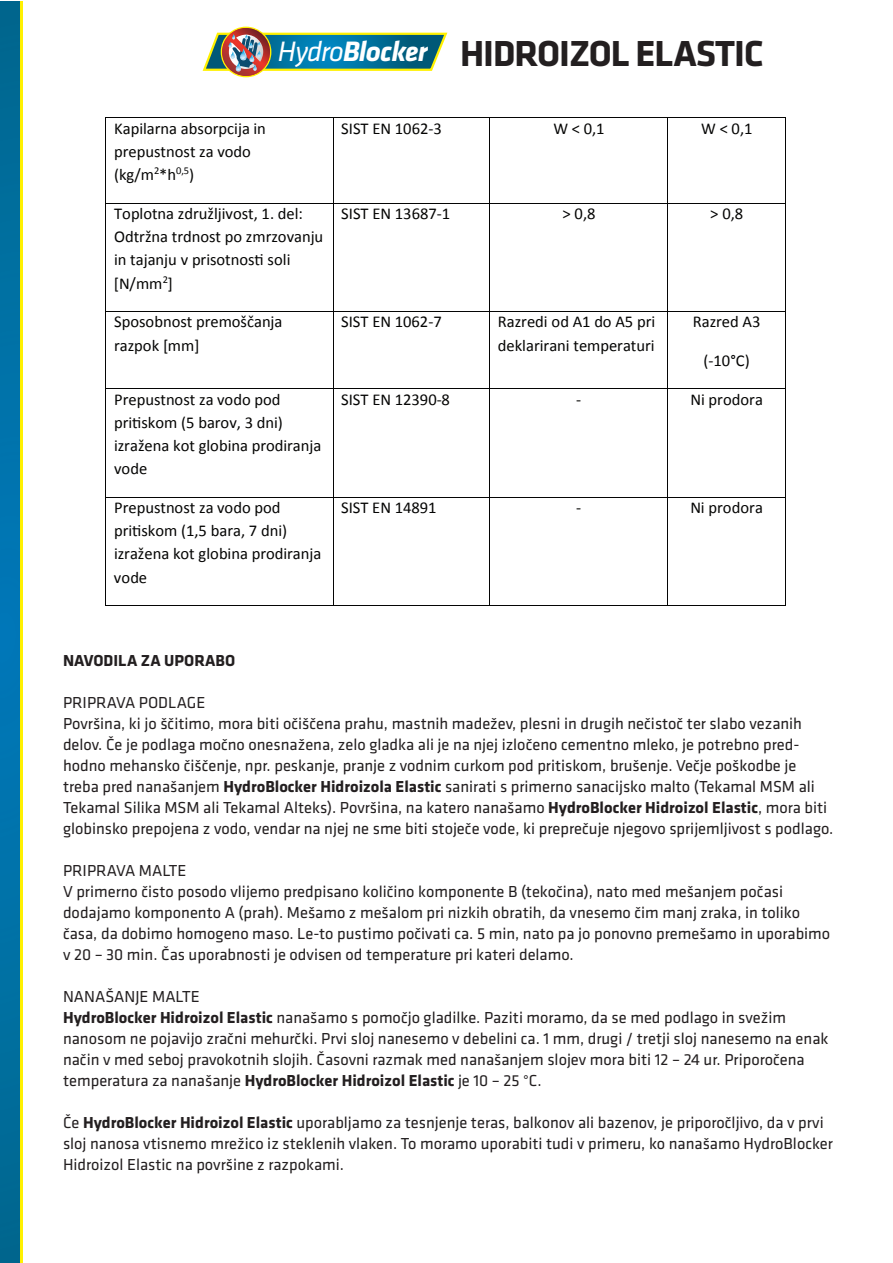
<style>
.page{position:relative;width:893px;height:1263px;background:#fff}
.page>*{position:absolute;margin:0;border:0;box-sizing:border-box;transform-origin:0 0}
.t1{font:700 37.5px "Klavika";letter-spacing:-.025em;color:#231f20}
.t2{font:16.5px/21px "Klavika";color:#231f20}
.t3{font:16.5px/23.2px "Calibri";color:#050504}
.t4{font:700 16.5px "Klavika";color:#231f20}
.s1{font-weight:400;font-style:italic;font-size:29.1px;color:#fff}
.s2{font-style:italic;font-size:29.1px;color:#fff}
.s3{font-weight:700}
</style>
<div class="page">
<div style="left:0;top:2px;width:22px;height:1261px;background:linear-gradient(to bottom,#fff101,#fff101)"></div>
<svg style="left:0;top:2px;width:19px;height:1261px"></svg>
<svg style="left:202px;top:28px;width:246px;height:48px"></svg>
<hr style="left:106px;top:117px;width:227px;height:1px;background:#050504">
<hr style="left:334px;top:117px;width:155px;height:1px;background:#050504">
<hr style="left:490px;top:117px;width:177px;height:1px;background:#050504">
<hr style="left:668px;top:117px;width:117px;height:1px;background:#050504">
<hr style="left:105px;top:118px;width:1px;height:85px;background:#050504">
<hr style="left:333px;top:118px;width:1px;height:85px;background:#050504">
<hr style="left:489px;top:118px;width:1px;height:85px;background:#050504">
<hr style="left:667px;top:118px;width:1px;height:85px;background:#050504">
<hr style="left:785px;top:118px;width:1px;height:85px;background:#050504">
<hr style="left:106px;top:203px;width:227px;height:1px;background:#050504">
<hr style="left:334px;top:203px;width:155px;height:1px;background:#050504">
<hr style="left:490px;top:203px;width:177px;height:1px;background:#050504">
<hr style="left:668px;top:203px;width:117px;height:1px;background:#050504">
<hr style="left:105px;top:203px;width:1px;height:108px;background:#050504">
<hr style="left:333px;top:203px;width:1px;height:108px;background:#050504">
<hr style="left:489px;top:203px;width:1px;height:108px;background:#050504">
<hr style="left:667px;top:203px;width:1px;height:108px;background:#050504">
<hr style="left:785px;top:203px;width:1px;height:108px;background:#050504">
<hr style="left:106px;top:311px;width:227px;height:1px;background:#050504">
<hr style="left:334px;top:311px;width:155px;height:1px;background:#050504">
<hr style="left:490px;top:311px;width:177px;height:1px;background:#050504">
<hr style="left:668px;top:311px;width:117px;height:1px;background:#050504">
<hr style="left:105px;top:312px;width:1px;height:76px;background:#050504">
<hr style="left:333px;top:312px;width:1px;height:76px;background:#050504">
<hr style="left:489px;top:312px;width:1px;height:76px;background:#050504">
<hr style="left:667px;top:312px;width:1px;height:76px;background:#050504">
<hr style="left:785px;top:312px;width:1px;height:76px;background:#050504">
<hr style="left:106px;top:388px;width:227px;height:1px;background:#050504">
<hr style="left:334px;top:388px;width:155px;height:1px;background:#050504">
<hr style="left:490px;top:388px;width:177px;height:1px;background:#050504">
<hr style="left:668px;top:388px;width:117px;height:1px;background:#050504">
<hr style="left:105px;top:389px;width:1px;height:108px;background:#050504">
<hr style="left:333px;top:389px;width:1px;height:108px;background:#050504">
<hr style="left:489px;top:389px;width:1px;height:108px;background:#050504">
<hr style="left:667px;top:389px;width:1px;height:108px;background:#050504">
<hr style="left:785px;top:389px;width:1px;height:108px;background:#050504">
<hr style="left:106px;top:497px;width:227px;height:1px;background:#050504">
<hr style="left:334px;top:497px;width:155px;height:1px;background:#050504">
<hr style="left:490px;top:497px;width:177px;height:1px;background:#050504">
<hr style="left:668px;top:497px;width:117px;height:1px;background:#050504">
<hr style="left:105px;top:497px;width:1px;height:108px;background:#050504">
<hr style="left:106px;top:605px;width:227px;height:1px;background:#050504">
<hr style="left:333px;top:497px;width:1px;height:108px;background:#050504">
<hr style="left:334px;top:605px;width:155px;height:1px;background:#050504">
<hr style="left:489px;top:497px;width:1px;height:108px;background:#050504">
<hr style="left:490px;top:605px;width:177px;height:1px;background:#050504">
<hr style="left:667px;top:497px;width:1px;height:108px;background:#050504">
<hr style="left:668px;top:605px;width:117px;height:1px;background:#050504">
<hr style="left:785px;top:497px;width:1px;height:108px;background:#050504">
<h1 class="t1" style="left:278px;top:33px;width:487px"><span class="s1">Hydro</span><span class="s2">Blocker</span> HIDROIZOL ELASTIC</h1>
<p class="t3" style="left:114px;top:117px;width:153px">Kapilarna absorpcija in prepustnost za vodo (kg/m<sup>2</sup>*h<sup>0,5</sup>)</p>
<p class="t3" style="left:341px;top:117px;width:102px">SIST EN 1062-3</p>
<p class="t3" style="left:553px;top:117px;width:53px">W &lt;0,1</p>
<p class="t3" style="left:701px;top:117px;width:53px">W &lt;0,1</p>
<p class="t3" style="left:114px;top:202px;width:211px">Toplotna združljivost, 1. del:<br>Odtržna trdnost po zmrzovanju in tajanju v prisotnosti soli [N/mm<sup>2</sup>]</p>
<p class="t3" style="left:341px;top:202px;width:110px">SIST EN 13687-1</p>
<p class="t3" style="left:562px;top:202px;width:34px">&gt; 0,8</p>
<p class="t3" style="left:710px;top:202px;width:34px">&gt; 0,8</p>
<p class="t3" style="left:114px;top:310px;width:170px">Sposobnost premoščanja razpok [mm]</p>
<p class="t3" style="left:341px;top:310px;width:102px">SIST EN 1062-7</p>
<p class="t3" style="left:498px;top:310px;width:159px">Razredi od A1 do A5 pri deklarirani temperaturi</p>
<p class="t3" style="left:693px;top:310px;width:69px">Razred A3</p>
<p class="t3" style="left:703px;top:349px;width:48px">(-10°C)</p>
<p class="t3" style="left:114px;top:387px;width:209px">Prepustnost za vodo pod pritiskom (5 barov, 3 dni) izražena kot globina prodiranja vode</p>
<p class="t3" style="left:341px;top:388px;width:110px">SIST EN 12390-8</p>
<p class="t3" style="left:576px;top:388px;width:7px">-</p>
<p class="t3" style="left:690px;top:388px;width:74px">Ni prodora</p>
<p class="t3" style="left:114px;top:496px;width:209px">Prepustnost za vodo pod pritiskom (1,5 bara, 7 dni) izražena kot globina prodiranja vode</p>
<p class="t3" style="left:341px;top:496px;width:97px">SIST EN 14891</p>
<p class="t3" style="left:576px;top:496px;width:7px">-</p>
<p class="t3" style="left:690px;top:496px;width:74px">Ni prodora</p>
<p class="t4" style="left:63px;top:651px;width:174px">NAVODILA ZA UPORABO</p>
<p class="t2" style="left:63px;top:692px;width:772px">PRIPRAVA PODLAGE<br>Površina, ki jo ščitimo, mora biti očiščena prahu, mastnih madežev, plesni in drugih nečistoč ter slabo vezanih delov. Če je podlaga močno onesnažena, zelo gladka ali je na njej izločeno cementno mleko, je potrebno pred&shy;hodno mehansko čiščenje, npr. peskanje, pranje z vodnim curkom pod pritiskom, brušenje. Večje poškodbe je treba pred nanašanjem <span class="s3">HydroBlocker Hidroizola Elastic</span> sanirati s primerno sanacijsko malto (Tekamal MSM ali Tekamal Silika MSM ali Tekamal Alteks). Površina, na katero nanašamo <span class="s3">HydroBlocker Hidroizol Elastic</span>, mora biti globinsko prepojena z vodo, vendar na njej ne sme biti stoječe vode, ki preprečuje njegovo sprijemljivost s podlago.</p>
<p class="t2" style="left:63px;top:860px;width:769px">PRIPRAVA MALTE<br>V primerno čisto posodo vlijemo predpisano količino komponente B (tekočina), nato med mešanjem počasi dodajamo komponento A (prah). Mešamo z mešalom pri nizkih obratih, da vnesemo čim manj zraka, in toliko časa, da dobimo homogeno maso. Le-to pustimo počivati ca. 5 min, nato pa jo ponovno premešamo in uporabimo v 20 – 30 min. Čas uporabnosti je odvisen od temperature pri kateri delamo.</p>
<p class="t2" style="left:63px;top:986px;width:767px">NANAŠANJE MALTE<br><span class="s3">HydroBlocker Hidroizol Elastic</span> nanašamo s pomočjo gladilke. Paziti moramo, da se med podlago in svežim nanosom ne pojavijo zračni mehurčki. Prvi sloj nanesemo v debelini ca. 1 mm, drugi / tretji sloj nanesemo na enak način v med seboj pravokotnih slojih. Časovni razmak med nanašanjem slojev mora biti 12 – 24 ur. Priporočena temperatura za nanašanje <span class="s3">HydroBlocker Hidroizol Elastic</span> je 10 – 25 °C.</p>
<p class="t2" style="left:63px;top:1112px;width:771px">Če <span class="s3">HydroBlocker Hidroizol Elastic</span> uporabljamo za tesnjenje teras, balkonov ali bazenov, je priporočljivo, da v prvi sloj nanosa vtisnemo mrežico iz steklenih vlaken. To moramo uporabiti tudi v primeru, ko nanašamo HydroBlocker<br>Hidroizol Elastic na površine z razpokami.</p>
</div>
